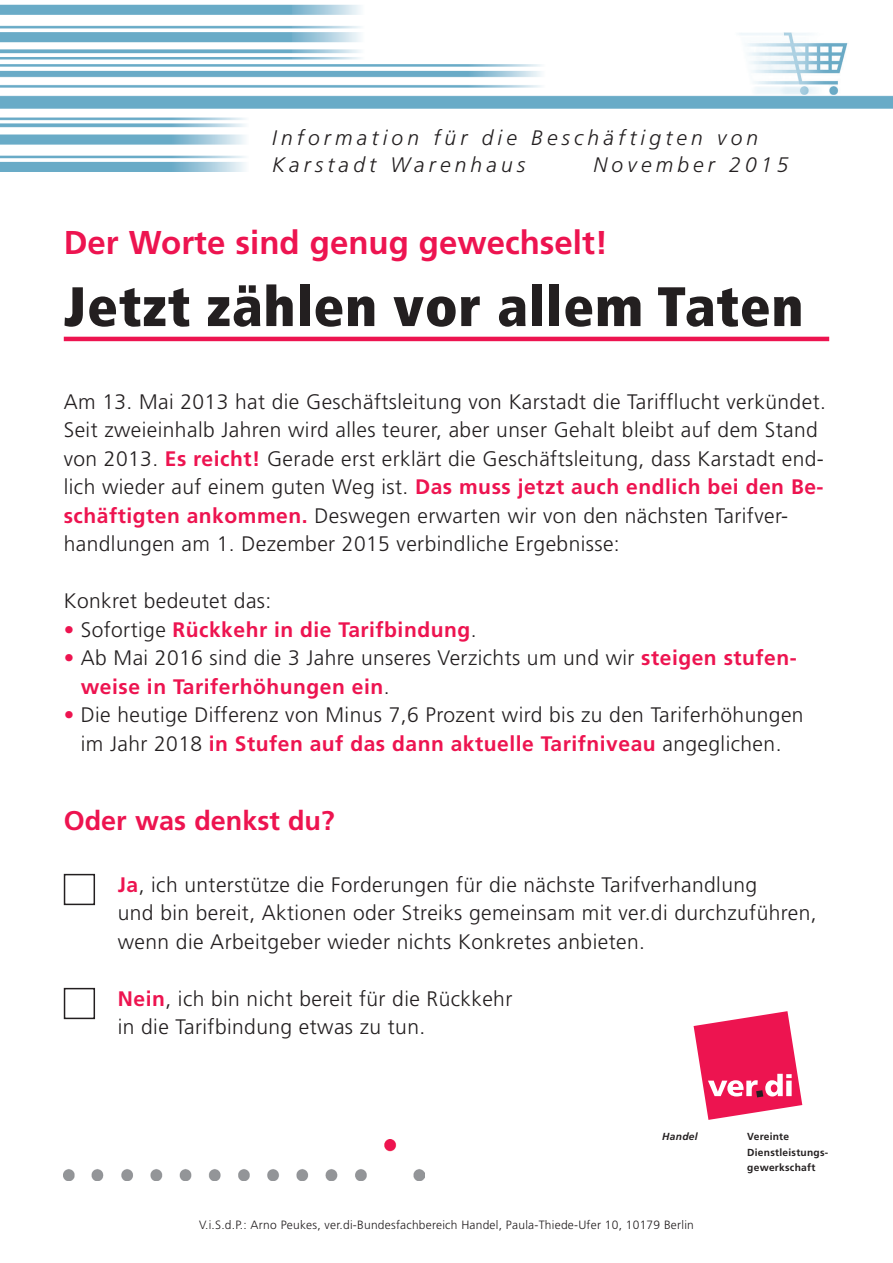
<style>
.page{position:relative;width:893px;height:1263px;background:#fff}
.page>*{position:absolute;margin:0;border:0;box-sizing:border-box;transform-origin:0 0}
.t1{font:900 condensed 55.5px "Frutiger";letter-spacing:.015em;color:#231f20}
.t2{font:700 33px "Frutiger";color:#ed1450}
.t3{font:700 27px "Frutiger";color:#ed1450}
.t4{font:300 21px/28.5px "Frutiger";letter-spacing:.02em;color:#231f20}
.t5{font:italic 300 21px/27px "Frutiger";letter-spacing:.2em;color:#231f20}
.t6{font:700 21px "Frutiger";letter-spacing:.025em;color:#ed1450}
.t7{font:300 12px "Frutiger";letter-spacing:.02em;color:#231f20}
.t8{font:700 10.2px/15.5px "Frutiger";letter-spacing:.025em;color:#231f20}
.t9{font:italic 700 10.2px "Frutiger";letter-spacing:.025em;color:#231f20}
.s1{font-weight:700;color:#ed1450}
.s2{font-weight:300}
.s3{font-weight:300;color:#231f20}
.s4{color:#ed1450}
</style>
<div class="page">
<div style="left:64px;top:874px;width:31px;height:31px;border:2px solid #231f20"></div>
<div style="left:64px;top:988px;width:31px;height:31px;border:2px solid #231f20"></div>
<img style="left:0;top:4px;width:748px;height:167px">
<img style="left:748px;top:95px;width:145px;height:14px">
<img style="left:714px;top:32px;width:134px;height:63px">
<hr style="left:64px;top:337px;width:765px;height:4px;background:#ed1450">
<svg style="left:694px;top:1011px;width:108px;height:109px"></svg>
<img style="left:64px;top:1139px;width:361px;height:41px">
<p class="t5" style="left:272px;top:125px;width:488px">Information für die Beschäftigten von<br>Karstadt Warenhaus</p>
<p class="t5" style="left:593px;top:152px;width:197px">November 2015</p>
<h2 class="t2" style="left:64px;top:223px;width:546px">Der Worte sind genug gewechselt!</h2>
<h1 class="t1" style="left:64px;top:273px;width:741px">Jetzt zählen vor allem Taten</h1>
<p class="t4" style="left:64px;top:387px;width:764px">Am 13. Mai 2013 hat die Geschäftsleitung von Karstadt die Tarifflucht verkündet.<br>Seit zweieinhalb Jahren wird alles teurer, aber unser Gehalt bleibt auf dem Stand von 2013. <span class="s1">Es reicht!</span> Gerade erst erklärt die Geschäftsleitung, dass Karstadt end&shy;lich wieder auf einem guten Weg ist. <span class="s1">Das muss jetzt auch endlich bei den Be&shy;schäftigten ankommen.</span> Deswegen erwarten wir von den nächsten Tarifver&shy;handlungen am 1. Dezember 2015 verbindliche Ergebnisse:</p>
<p class="t4" style="left:64px;top:586px;width:209px">Konkret bedeutet das:</p>
<p class="t6" style="left:64px;top:617px;width:414px"><span class="s2">•</span> <span class="s3">Sofortige</span> Rückkehr in die Tarifbindung<span class="s3">.</span></p>
<p class="t4" style="left:81px;top:643px;width:717px;text-indent:-17px"><span class="s4">•</span> Ab Mai 2016 sind die 3 Jahre unseres Verzichts um und wir <span class="s1">steigen stufen&shy;weise in Tariferhöhungen ein</span>.</p>
<p class="t4" style="left:64px;top:700px;width:741px;text-align:center"><span class="s4">•</span> Die heutige Differenz von Minus 7,6 Prozent wird bis zu den Tariferhöhungen im Jahr 2018 <span class="s1">in Stufen auf das dann aktuelle Tarifniveau</span> angeglichen.</p>
<p class="t3" style="left:64px;top:805px;width:272px">Oder was denkst du?</p>
<p class="t4" style="left:118px;top:870px;width:700px"><span class="s1">Ja</span>, ich unterstütze die Forderungen für die nächste Tarifverhandlung<br>und bin bereit, Aktionen oder Streiks gemeinsam mit ver.di durchzuführen, wenn die Arbeitgeber wieder nichts Konkretes anbieten.</p>
<p class="t4" style="left:118px;top:984px;width:396px"><span class="s1">Nein</span>, ich bin nicht bereit für die Rückkehr in die Tarifbindung etwas zu tun.</p>
<p class="t9" style="left:662px;top:1131px;width:37px">Handel</p>
<p class="t8" style="left:747px;top:1129px;width:83px">Vereinte<br>Dienstleistungs&shy;gewerkschaft</p>
<p class="t7" style="left:199px;top:1218px;width:496px">V.i.S.d.P.: Arno Peukes, ver.di-Bundesfachbereich Handel, Paula-Thiede-Ufer 10, 10179 Berlin</p>
</div>
